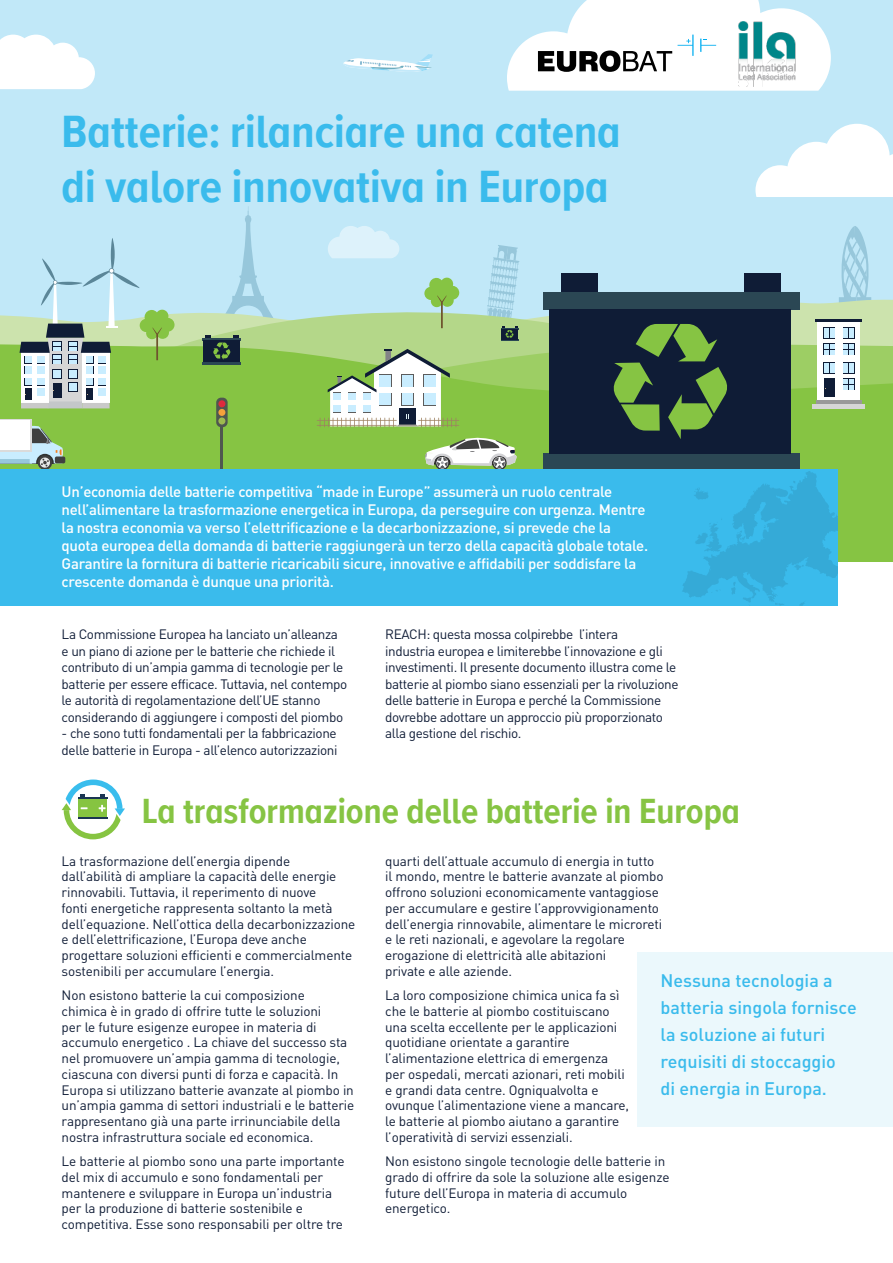
<style>
.page{position:relative;width:893px;height:1263px;background:#fff}
.page>*{position:absolute;margin:0;border:0;box-sizing:border-box;transform-origin:0 0}
.t1{font:700 46.5px/55.8px "Proxima Nova A Cond";color:#3abbec}
.t2{font:700 36px "Proxima Nova A Cond";color:#86c443}
.t3{font:500 18px/27px "DIN";color:#3abbec}
.t4{font:500 15px/18px "DIN";letter-spacing:-.02em;color:#fff}
.t5{font:13.5px/15.8px "DIN";letter-spacing:-.01em;color:#0f1c36}
.t6{font:13.5px/16.5px "DIN";letter-spacing:-.03em;color:#0f1c36}
</style>
<div class="page">
<div style="left:638px;top:952px;width:255px;height:175px;background:#ebf8fc"></div>
<div style="left:0;top:0;width:893px;height:378px;background:#c1e8f8"></div>
<svg style="left:235px;top:206px;width:27px;height:90px"></svg>
<svg style="left:841px;top:226px;width:28px;height:70px"></svg>
<svg style="left:489px;top:245px;width:30px;height:51px"></svg>
<svg style="left:0;top:296px;width:893px;height:48px"></svg>
<svg style="left:175px;top:311px;width:374px;height:33px;background:#b8da9d"></svg>
<svg style="left:0;top:344px;width:893px;height:125px;background:#8ac54a"></svg>
<svg style="left:755px;top:124px;width:138px;height:73px"></svg>
<svg style="left:0;top:35px;width:95px;height:54px"></svg>
<svg style="left:328px;top:226px;width:71px;height:32px"></svg>
<div style="left:543px;top:454px;width:256px;height:17px;background:#2b4754"></div>
<div style="left:543px;top:292px;width:256px;height:18px;background:#2b4754"></div>
<div style="left:549px;top:309px;width:242px;height:145px;background:#0f1c36"></div>
<div style="left:561px;top:274px;width:36px;height:18px;background:#0f1c36"></div>
<div style="left:744px;top:274px;width:37px;height:18px;background:#0f1c36"></div>
<svg style="left:613px;top:324px;width:114px;height:115px"></svg>
<svg style="left:317px;top:349px;width:142px;height:78px"></svg>
<div style="left:818px;top:322px;width:42px;height:80px;background:#fff"></div>
<svg style="left:824px;top:327px;width:11px;height:12px"></svg>
<svg style="left:824px;top:328px;width:10px;height:10px"></svg>
<svg style="left:843px;top:327px;width:11px;height:12px"></svg>
<svg style="left:844px;top:328px;width:10px;height:10px"></svg>
<svg style="left:824px;top:344px;width:10px;height:11px"></svg>
<svg style="left:844px;top:344px;width:10px;height:11px"></svg>
<svg style="left:824px;top:362px;width:11px;height:12px"></svg>
<svg style="left:824px;top:363px;width:10px;height:10px"></svg>
<svg style="left:843px;top:362px;width:11px;height:12px"></svg>
<svg style="left:844px;top:363px;width:10px;height:10px"></svg>
<svg style="left:843px;top:378px;width:11px;height:12px"></svg>
<svg style="left:844px;top:379px;width:10px;height:10px"></svg>
<hr style="left:815px;top:319px;width:47px;height:3px;background:#0f1c36">
<div style="left:824px;top:378px;width:10px;height:19px;background:#0f1c36"></div>
<hr style="left:816px;top:400px;width:46px;height:4px;background:#999">
<hr style="left:813px;top:404px;width:52px;height:4px;background:#d6d6d6">
<svg style="left:424px;top:277px;width:36px;height:51px"></svg>
<div style="left:48px;top:338px;width:35px;height:63px;background:#d6d6d6"></div>
<div style="left:53px;top:383px;width:8px;height:14px;background:#0f1c36"></div>
<div style="left:48px;top:401px;width:35px;height:7px;background:#c4c7c9"></div>
<div style="left:82px;top:353px;width:28px;height:50px;background:#fff"></div>
<div style="left:86px;top:388px;width:7px;height:12px;background:#0f1c36"></div>
<div style="left:82px;top:403px;width:28px;height:5px;background:#c9c9c9"></div>
<div style="left:21px;top:353px;width:27px;height:50px;background:#fff"></div>
<div style="left:25px;top:388px;width:7px;height:12px;background:#0f1c36"></div>
<svg style="left:20px;top:238px;width:155px;height:157px"></svg>
<div style="left:21px;top:403px;width:27px;height:5px;background:#c9c9c9"></div>
<hr style="left:221px;top:419px;width:2px;height:52px;background:#4f574f">
<svg style="left:216px;top:398px;width:12px;height:29px"></svg>
<div style="left:218px;top:400px;width:7px;height:7px;background:#de2b3d;border-radius:50%"></div>
<div style="left:218px;top:409px;width:7px;height:7px;background:#f5a13b;border-radius:50%"></div>
<div style="left:218px;top:417px;width:7px;height:7px;background:#9eba4f;border-radius:50%"></div>
<svg style="left:425px;top:435px;width:92px;height:34px"></svg>
<div style="left:55px;top:456px;width:10px;height:7px;background:#404040;border-radius:2px"></div>
<svg style="left:0;top:426px;width:63px;height:43px;background:#94b697"></svg>
<svg style="left:0;top:419px;width:31px;height:33px"></svg>
<div style="left:0;top:421px;width:30px;height:29px;background:#fff"></div>
<div style="left:0;top:469px;width:839px;height:137px;background:#3abbec"></div>
<svg style="left:343px;top:54px;width:90px;height:18px"></svg>
<hr style="left:203px;top:362px;width:38px;height:3px;background:#2b4754">
<hr style="left:203px;top:338px;width:38px;height:2px;background:#2b4754">
<div style="left:204px;top:340px;width:36px;height:22px;background:#0f1c36"></div>
<svg style="left:205px;top:335px;width:33px;height:25px"></svg>
<svg style="left:501px;top:327px;width:18px;height:13px"></svg>
<svg style="left:682px;top:471px;width:157px;height:135px"></svg>
<svg style="left:62px;top:779px;width:63px;height:60px"></svg>
<div style="left:839px;top:469px;width:54px;height:93px;background:#86c443"></div>
<svg style="left:507px;top:0;width:324px;height:91px;background:#dde8ea"></svg>
<p class="t1" style="left:62px;top:102px;width:561px">Batterie: rilanciare una catena di valore innovativa in Europa</p>
<p class="t4" style="left:62px;top:482px;width:588px">Un’economia delle batterie competitiva “made in Europe” assumerà un ruolo centrale nell’alimentare la trasformazione energetica in Europa, da perseguire con urgenza. Mentre la nostra economia va verso l’elettrificazione e la decarbonizzazione, si prevede che la quota europea della domanda di batterie raggiungerà un terzo della capacità globale totale.<br>Garantire la fornitura di batterie ricaricabili sicure, innovative e affidabili per soddisfare la crescente domanda è dunque una priorità.</p>
<p class="t6" style="left:62px;top:626px;width:287px">La Commissione Europea ha lanciato un’alleanza e un piano di azione per le batterie che richiede il contributo di un’ampia gamma di tecnologie per le batterie per essere efficace. Tuttavia, nel contempo le autorità di regolamentazione dell’UE stanno considerando di aggiungere i composti del piombo</p>
<p class="t6" style="left:62px;top:725px;width:277px">- che sono tutti fondamentali per la fabbricazione delle batterie in Europa - all’elenco autorizzazioni</p>
<p class="t6" style="left:385px;top:626px;width:295px">REACH: questa mossa colpirebbe l’intera<br>industria europea e limiterebbe l’innovazione e gli investimenti. Il presente documento illustra come le batterie al piombo siano essenziali per la rivoluzione delle batterie in Europa e perché la Commissione dovrebbe adottare un approccio più proporzionato alla gestione del rischio.</p>
<p class="t2" style="left:142px;top:784px;width:600px">La trasformazione delle batterie in Europa</p>
<p class="t5" style="left:62px;top:852px;width:295px">La trasformazione dell’energia dipende<br>dall’abilità di ampliare la capacità delle energie rinnovabili. Tuttavia, il reperimento di nuove<br>fonti energetiche rappresenta soltanto la metà dell’equazione. Nell’ottica della decarbonizzazione e dell’elettrificazione, l’Europa deve anche progettare soluzioni efficienti e commercialmente sostenibili per accumulare l’energia.</p>
<p class="t5" style="left:62px;top:987px;width:294px">Non esistono batterie la cui composizione<br>chimica è in grado di offrire tutte le soluzioni<br>per le future esigenze europee in materia di accumulo energetico . La chiave del successo sta nel promuovere un’ampia gamma di tecnologie, ciascuna con diversi punti di forza e capacità. In Europa si utilizzano batterie avanzate al piombo in un’ampia gamma di settori industriali e le batterie rappresentano già una parte irrinunciabile della nostra infrastruttura sociale ed economica.</p>
<p class="t5" style="left:62px;top:1153px;width:284px">Le batterie al piombo sono una parte importante del mix di accumulo e sono fondamentali per mantenere e sviluppare in Europa un’industria per la produzione di batterie sostenibile e competitiva. Esse sono responsabili per oltre tre</p>
<p class="t5" style="left:385px;top:852px;width:280px">quarti dell’attuale accumulo di energia in tutto il mondo, mentre le batterie avanzate al piombo offrono soluzioni economicamente vantaggiose per accumulare e gestire l’approvvigionamento dell’energia rinnovabile, alimentare le microreti e le reti nazionali, e agevolare la regolare erogazione di elettricità alle abitazioni<br>private e alle aziende.</p>
<p class="t5" style="left:385px;top:987px;width:245px">La loro composizione chimica unica fa sì che le batterie al piombo costituiscano una scelta eccellente per le applicazioni quotidiane orientate a garantire l’alimentazione elettrica di emergenza per ospedali, mercati azionari, reti mobili e grandi data centre. Ogniqualvolta e ovunque l’alimentazione viene a mancare, le batterie al piombo aiutano a garantire l’operatività di servizi essenziali.</p>
<p class="t5" style="left:385px;top:1153px;width:286px">Non esistono singole tecnologie delle batterie in grado di offrire da sole la soluzione alle esigenze future dell’Europa in materia di accumulo energetico.</p>
<p class="t3" style="left:660px;top:967px;width:198px">Nessuna tecnologia a batteria singola fornisce la soluzione ai futuri requisiti di stoccaggio<br>di energia in Europa.</p>
</div>
